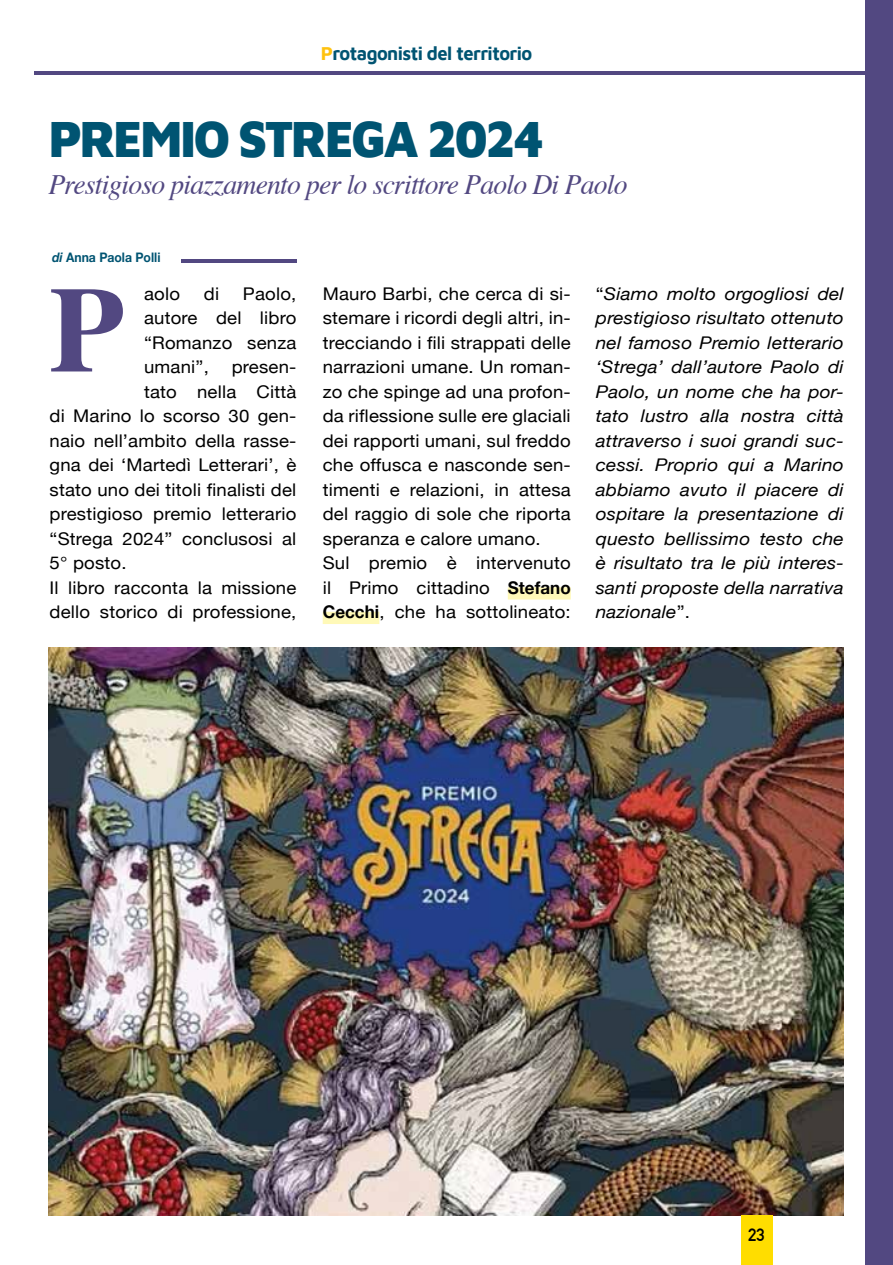
<style>
.page{position:relative;width:893px;height:1265px;background:#fff}
.page>*{position:absolute;margin:0;border:0;box-sizing:border-box;transform-origin:0 0}
.t1{font:700 121.62px "Times";color:#524881}
.t2{font:900 52.5px "Maven Pro";letter-spacing:-.05em;color:#005472;scale:.93 1}
.t3{font:italic 28px "Times";letter-spacing:-.03em;color:#524881}
.t4{font:700 19.25px "Maven Pro";letter-spacing:-.03em;color:#005472;scale:.95 1}
.t5{font:17.5px/24.5px "Helvetica Neue";letter-spacing:.01em;color:#000;text-align:justify;scale:1.06 1}
.t6{font:italic 17.5px/24.5px "Helvetica Neue";letter-spacing:.01em;color:#000;text-align:justify;scale:1.09 1}
.t7{font:700 17.5px "DIN Alternate";color:#000}
.t8{font:700 13.12px "Helvetica Neue";color:#005472;scale:.93 1}
.s1{color:#ffc20e}
.s2{font-style:italic}
.s3{font-weight:700}
.s4{font-style:normal}
</style>
<div class="page">
<img style="left:48px;top:647px;width:796px;height:568px">
<hr style="left:35px;top:71px;width:858px;height:3px;background:#524881">
<div style="left:741px;top:1215px;width:31px;height:50px;background:#fd0"></div>
<div style="left:866px;top:0;width:27px;height:1264px;background:#524881"></div>
<hr style="left:182px;top:260px;width:115px;height:3px;background:#524881">
<div style="left:508px;top:587px;width:63px;height:13px;background:#fff9b8"></div>
<div style="left:323px;top:612px;width:56px;height:12px;background:#fff9b8"></div>
<p class="t4" style="left:321px;top:40px;width:224px"><span class="s1">P</span>rotagonisti del territorio</p>
<h2 class="t2" style="left:48px;top:103px;width:534px">PREMIO STREGA 2024</h2>
<h3 class="t3" style="left:48px;top:160px;width:581px">Prestigioso piazzamento per lo scrittore Paolo Di Paolo</h3>
<p class="t8" style="left:52px;top:247px;width:118px"><span class="s2">di</span> Anna Paola Polli</p>
<p class="t5" style="left:144px;top:281px;width:35px">aolo</p>
<p class="t5" style="left:204px;top:281px;width:16px">di</p>
<p class="t5" style="left:144px;top:281px;width:145px;text-indent:99px">Paolo, autore del libro “Romanzo senza umani”,</p>
<h1 class="t1" style="left:49px;top:214px;width:77px">P</h1>
<p class="t5" style="left:232px;top:355px;width:63px">presen-</p>
<p class="t5" style="left:144px;top:379px;width:145px">tato nella Città</p>
<p class="t5" style="left:50px;top:404px;width:234px">di Marino lo scorso 30 gen-</p>
<p class="t5" style="left:50px;top:428px;width:234px">naio nell’ambito della rasse-</p>
<p class="t5" style="left:50px;top:453px;width:234px">gna dei ‘Martedì Letterari’, è</p>
<p class="t5" style="left:50px;top:477px;width:234px">stato uno dei titoli finalisti del</p>
<p class="t5" style="left:50px;top:502px;width:234px">prestigioso premio letterario</p>
<p class="t5" style="left:50px;top:526px;width:234px">“Strega 2024” conclusosi al</p>
<p class="t5" style="left:50px;top:551px;width:74px">5° posto.</p>
<p class="t5" style="left:50px;top:575px;width:234px">Il libro racconta la missione</p>
<p class="t5" style="left:50px;top:600px;width:234px">dello storico di professione,</p>
<p class="t5" style="left:323px;top:281px;width:236px;text-align:left">Mauro Barbi, che cerca di si&shy;stemare i ricordi degli altri, in&shy;trecciando i fili strappati delle narrazioni umane. Un roman&shy;zo che spinge ad una profon&shy;da riflessione sulle ere glaciali dei rapporti umani, sul freddo che offusca e nasconde sen&shy;timenti e relazioni, in attesa del raggio di sole che riporta speranza e calore umano.<br>Sul premio è intervenuto il Primo cittadino <span class="s3">Stefano<br>Cecchi</span>, che ha sottolineato:</p>
<p class="t6" style="left:596px;top:281px;width:229px"><span class="s4">“</span>Siamo molto orgogliosi del prestigioso risultato ottenuto nel famoso Premio letterario ‘Strega’ dall’autore Paolo di Paolo, un nome che ha por&shy;tato lustro alla nostra città attraverso i suoi grandi suc&shy;cessi. Proprio qui a Marino abbiamo avuto il piacere di ospitare la presentazione di questo bellissimo testo che è risultato tra le più interes&shy;santi proposte della narrativa nazionale<span class="s4">”.</span></p>
<p class="t7" style="left:748px;top:1222px;width:18px">23</p>
</div>
